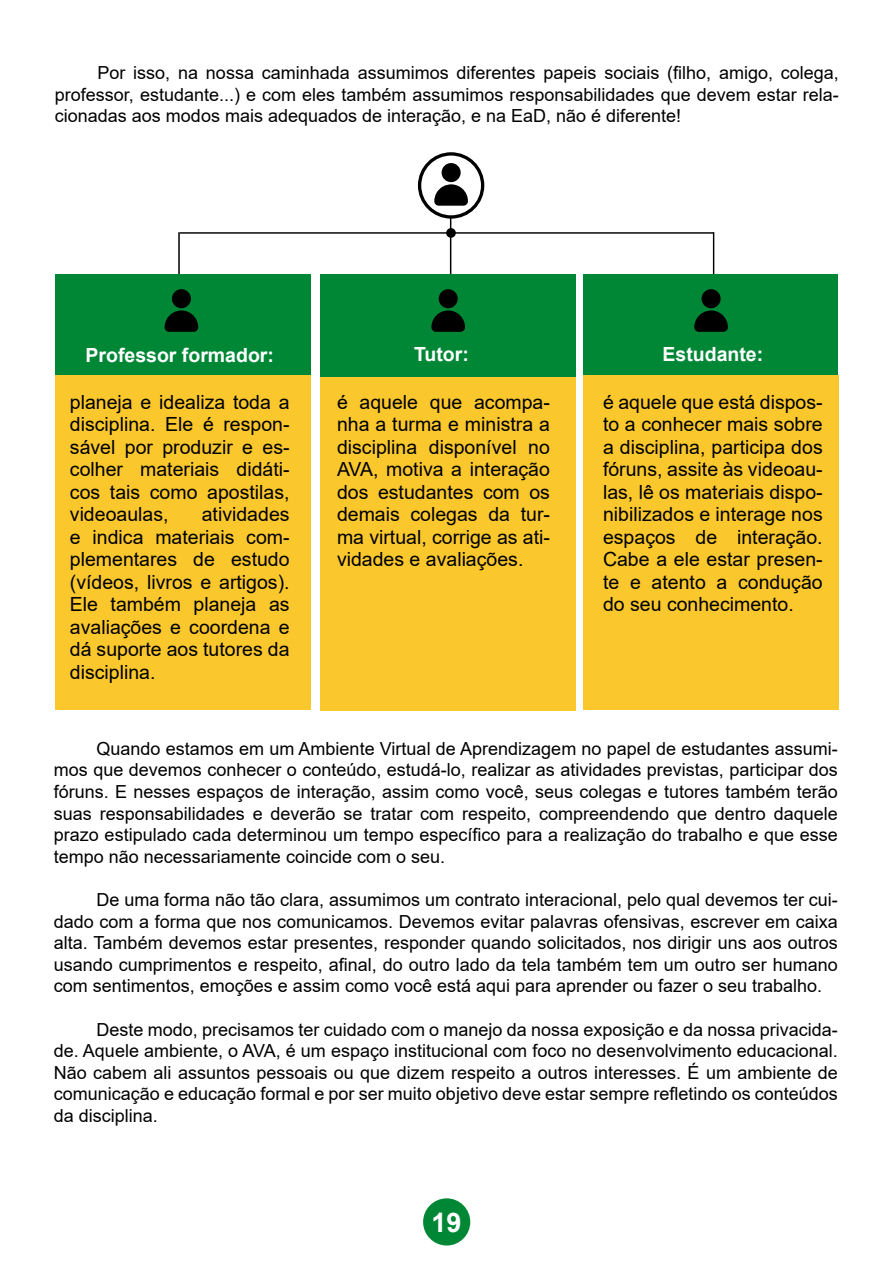
<style>
.page{position:relative;width:893px;height:1263px;background:#fff}
.page>*{position:absolute;margin:0;border:0;box-sizing:border-box;transform-origin:0 0}
.t1{font:700 27px "Arial";color:#fff}
.t2{font:19.5px/22.5px "Arial";color:#000;text-align:justify}
.t3{font:700 19.5px "Arial";color:#fff}
.t4{font:18px/21.6px "Arial";color:#000;text-align:justify}
</style>
<div class="page">
<div style="left:423px;top:1198px;width:47px;height:47px;background:#008736;border-radius:50%"></div>
<hr style="left:450px;top:201px;width:1px;height:134px;background:#000">
<hr style="left:178px;top:232px;width:2px;height:100px;background:#000">
<hr style="left:713px;top:232px;width:1px;height:97px;background:#000">
<hr style="left:180px;top:232px;width:534px;height:2px;background:#000">
<div style="left:446px;top:228px;width:10px;height:10px;background:#000;border-radius:50%"></div>
<div style="left:320px;top:274px;width:255px;height:436px;background:#008736"></div>
<div style="left:55px;top:274px;width:255px;height:153px;background:#008736"></div>
<div style="left:55px;top:376px;width:255px;height:334px;background:#fac72d"></div>
<div style="left:320px;top:377px;width:255px;height:333px;background:#fac72d"></div>
<div style="left:584px;top:274px;width:254px;height:436px;background:#008736"></div>
<svg style="left:165px;top:310px;width:33px;height:22px"></svg>
<div style="left:172px;top:289px;width:19px;height:19px;background:#000;border-radius:50%"></div>
<svg style="left:420px;top:154px;width:63px;height:63px"></svg>
<div style="left:418px;top:152px;width:66px;height:67px;border:3px solid #000;border-radius:50%"></div>
<svg style="left:434px;top:184px;width:34px;height:23px"></svg>
<div style="left:441px;top:163px;width:20px;height:19px;background:#000;border-radius:50%"></div>
<svg style="left:431px;top:310px;width:34px;height:22px"></svg>
<div style="left:439px;top:289px;width:19px;height:19px;background:#000;border-radius:50%"></div>
<svg style="left:694px;top:310px;width:34px;height:22px"></svg>
<div style="left:701px;top:289px;width:20px;height:19px;background:#000;border-radius:50%"></div>
<div style="left:584px;top:376px;width:255px;height:334px;background:#fac72d"></div>
<p class="t4" style="left:55px;top:62px;width:785px;text-indent:43px">Por isso, na nossa caminhada assumimos diferentes papeis sociais (filho, amigo, colega, professor, estudante...) e com eles também assumimos responsabilidades que devem estar rela&shy;cionadas aos modos mais adequados de interação, e na EaD, não é diferente!</p>
<p class="t3" style="left:85px;top:342px;width:190px">Professor formador:</p>
<p class="t3" style="left:414px;top:340px;width:56px">Tutor:</p>
<p class="t3" style="left:662px;top:340px;width:102px">Estudante:</p>
<p class="t2" style="left:337px;top:390px;width:214px">é aquele que acompa&shy;nha a turma e ministra a disciplina disponível no AVA, motiva a interação dos estudantes com os demais colegas da tur&shy;ma virtual, corrige as ati&shy;vidades e avaliações.</p>
<p class="t2" style="left:603px;top:390px;width:221px">é aquele que está dispos&shy;to a conhecer mais sobre a disciplina, participa dos fóruns, assite às videoau&shy;las, lê os materiais dispo&shy;nibilizados e interage nos espaços de interação.<br>Cabe a ele estar presen&shy;te e atento a condução do seu conhecimento.</p>
<p class="t2" style="left:70px;top:390px;width:221px">planeja e idealiza toda a disciplina. Ele é respon&shy;sável por produzir e es&shy;colher materiais didáti&shy;cos tais como apostilas, videoaulas,</p>
<p class="t2" style="left:70px;top:503px;width:221px;text-indent:132px">atividades e indica materiais com&shy;plementares de estudo (vídeos, livros e artigos).<br>Ele também planeja as avaliações e coordena e dá suporte aos tutores da disciplina.</p>
<p class="t4" style="left:54px;top:737px;width:785px;text-indent:43px">Quando estamos em um Ambiente Virtual de Aprendizagem no papel de estudantes assumi&shy;mos que devemos conhecer o conteúdo, estudá-lo, realizar as atividades previstas, participar dos fóruns. E nesses espaços de interação, assim como você, seus colegas e tutores também terão suas responsabilidades e deverão se tratar com respeito, compreendendo que dentro daquele prazo estipulado cada determinou um tempo específico para a realização do trabalho e que esse tempo não necessariamente coincide com o seu.</p>
<p class="t4" style="left:54px;top:889px;width:786px;text-indent:43px">De uma forma não tão clara, assumimos um contrato interacional, pelo qual devemos ter cui&shy;dado com a forma que nos comunicamos. Devemos evitar palavras ofensivas, escrever em caixa alta. Também devemos estar presentes, responder quando solicitados, nos dirigir uns aos outros usando cumprimentos e respeito, afinal, do outro lado da tela também tem um outro ser humano com sentimentos, emoções e assim como você está aqui para aprender ou fazer o seu trabalho.</p>
<p class="t4" style="left:54px;top:1018px;width:786px;text-indent:43px">Deste modo, precisamos ter cuidado com o manejo da nossa exposição e da nossa privacida&shy;de. Aquele ambiente, o AVA, é um espaço institucional com foco no desenvolvimento educacional.<br>Não cabem ali assuntos pessoais ou que dizem respeito a outros interesses. É um ambiente de comunicação e educação formal e por ser muito objetivo deve estar sempre refletindo os conteúdos da disciplina.</p>
<h1 class="t1" style="left:432px;top:1203px;width:32px">19</h1>
</div>
